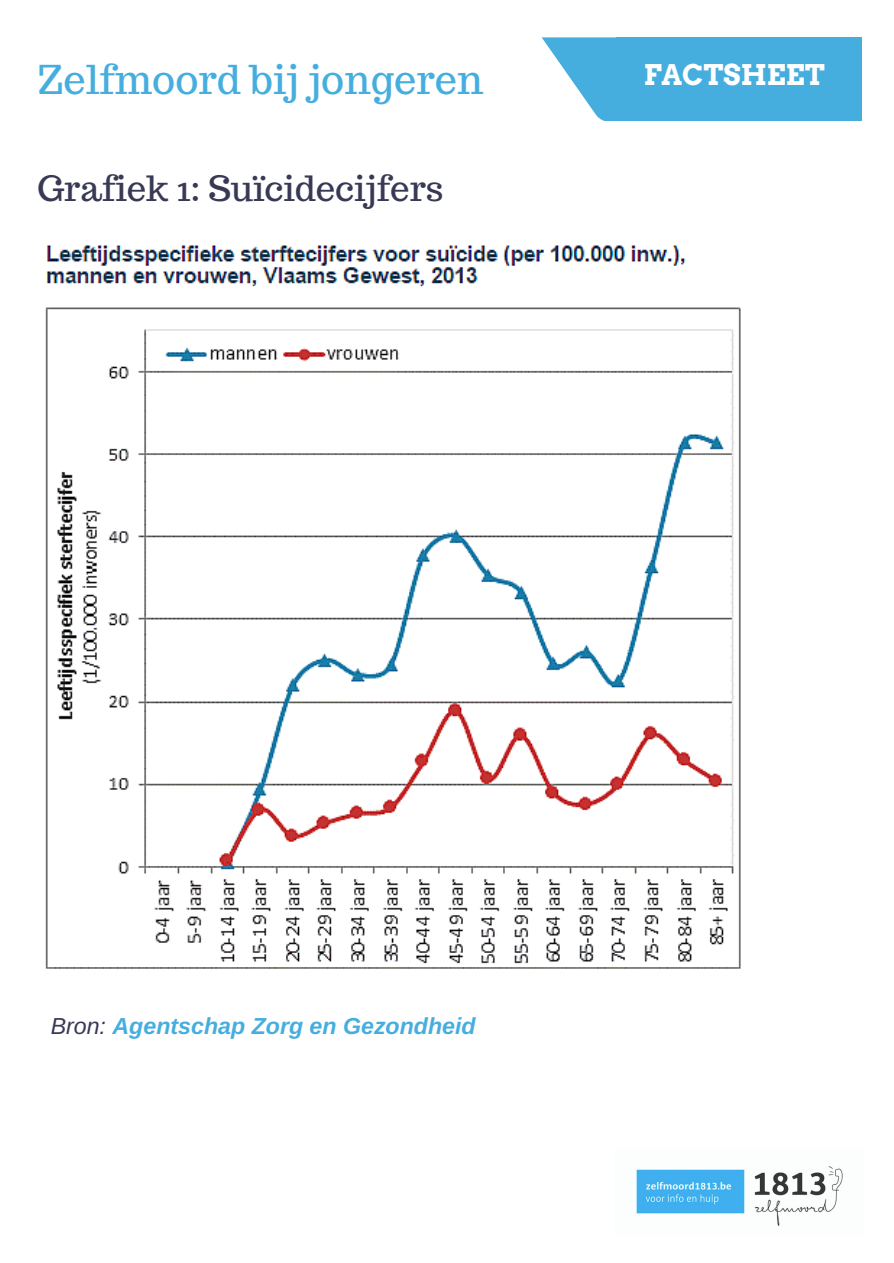
<style>
.page{position:relative;width:894px;height:1263px;background:#fff}
.page>*{position:absolute;margin:0;border:0;box-sizing:border-box;transform-origin:0 0}
.t1{font:39.75px "Trocchi";color:#46aedf}
.t2{font:34.72px "Trocchi";color:#383954}
.t3{font:700 28.28px "Arvo";color:#fff}
.t4{font:italic 700 23.17px "Arimo";color:#46aedf}
.s1{font-weight:400;color:#383954}
</style>
<div class="page">
<div style="left:616px;top:37px;width:214px;height:84px;background:#46aedf"></div>
<div style="left:829px;top:37px;width:32px;height:84px;background:#46aedf"></div>
<svg style="left:541px;top:37px;width:75px;height:84px"></svg>
<img style="left:636px;top:1166px;width:207px;height:60px">
<img style="left:45px;top:245px;width:696px;height:724px">
<h1 class="t1" style="left:37px;top:53px;width:448px">Zelfmoord bij jongeren</h1>
<p class="t3" style="left:643px;top:58px;width:182px">FACTSHEET</p>
<h2 class="t2" style="left:37px;top:166px;width:408px">Grafiek 1: Suïcidecijfers</h2>
<p class="t4" style="left:51px;top:1013px;width:426px"><span class="s1">Bron:</span> Agentschap Zorg en Gezondheid</p>
</div>
